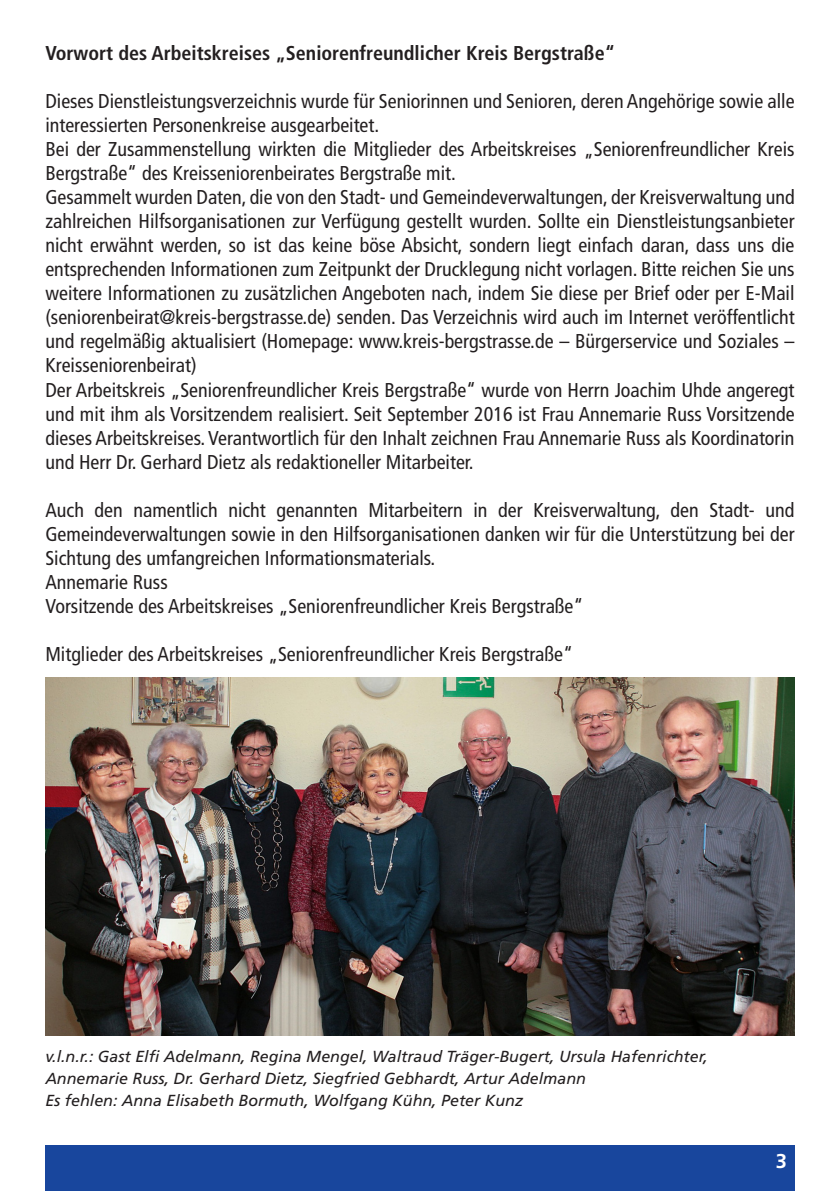
<style>
.page{position:relative;width:840px;height:1191px;background:#fff}
.page>*{position:absolute;margin:0;border:0;box-sizing:border-box;transform-origin:0 0}
.t1{font:condensed 20px/24px "Frutiger";color:#231f20;text-align:justify}
.t2{font:700 condensed 20px "Frutiger";color:#231f20}
.t3{font:700 20px "Frutiger";color:#fff}
.t4{font:italic 16px "Frutiger";color:#231f20}
</style>
<div class="page">
<div style="left:45px;top:1145px;width:749px;height:46px;background:#18469d"></div>
<img style="left:45px;top:677px;width:749px;height:358px">
<p class="t2" style="left:45px;top:42px;width:571px">Vorwort des Arbeitskreises „Seniorenfreundlicher Kreis Bergstraße“</p>
<p class="t1" style="left:45px;top:90px;width:750px">Dieses Dienstleistungsverzeichnis wurde für Seniorinnen und Senioren, deren Angehörige sowie alle interessierten Personenkreise ausgearbeitet.</p>
<p class="t1" style="left:45px;top:138px;width:750px">Bei der Zusammenstellung wirkten die Mitglieder des Arbeitskreises „Seniorenfreundlicher Kreis<br>Bergstraße“ des Kreisseniorenbeirates Bergstraße mit.</p>
<p class="t1" style="left:45px;top:186px;width:750px">Gesammelt wurden Daten, die von den Stadt- und Gemeindeverwaltungen, der Kreisverwaltung und zahlreichen Hilfsorganisationen zur Verfügung gestellt wurden. Sollte ein Dienstleistungsanbieter nicht erwähnt werden, so ist das keine böse Absicht, sondern liegt einfach daran, dass uns die entsprechenden Informationen zum Zeitpunkt der Drucklegung nicht vorlagen. Bitte reichen Sie uns weitere Informationen zu zusätzlichen Angeboten nach, indem Sie diese per Brief oder per E-Mail (seniorenbeirat@kreis-bergstrasse.de) senden. Das Verzeichnis wird auch im Internet veröffentlicht und regelmäßig aktualisiert (Homepage: www.kreis-bergstrasse.de – Bürgerservice und Soziales – Kreisseniorenbeirat)</p>
<p class="t1" style="left:45px;top:378px;width:750px">Der Arbeitskreis „Seniorenfreundlicher Kreis Bergstraße“ wurde von Herrn Joachim Uhde angeregt und mit ihm als Vorsitzendem realisiert. Seit September 2016 ist Frau Annemarie Russ Vorsitzende dieses Arbeitskreises. Verantwortlich für den Inhalt zeichnen Frau Annemarie Russ als Koordinatorin und Herr Dr. Gerhard Dietz als redaktioneller Mitarbeiter.</p>
<p class="t1" style="left:45px;top:498px;width:750px">Auch den namentlich nicht genannten Mitarbeitern in der Kreisverwaltung, den Stadt- und Gemeindeverwaltungen sowie in den Hilfsorganisationen danken wir für die Unterstützung bei der Sichtung des umfangreichen Informationsmaterials.</p>
<p class="t1" style="left:45px;top:570px;width:124px">Annemarie Russ</p>
<p class="t1" style="left:45px;top:594px;width:539px">Vorsitzende des Arbeitskreises „Seniorenfreundlicher Kreis Bergstraße“</p>
<p class="t1" style="left:45px;top:642px;width:529px">Mitglieder des Arbeitskreises „Seniorenfreundlicher Kreis Bergstraße“</p>
<p class="t4" style="left:45px;top:1046px;width:663px">v.l.n.r.: Gast Elfi Adelmann, Regina Mengel, Waltraud Träger-Bugert, Ursula Hafenrichter,</p>
<p class="t4" style="left:45px;top:1068px;width:541px">Annemarie Russ, Dr. Gerhard Dietz, Siegfried Gebhardt, Artur Adelmann</p>
<p class="t4" style="left:45px;top:1090px;width:479px">Es fehlen: Anna Elisabeth Bormuth, Wolfgang Kühn, Peter Kunz</p>
<p class="t3" style="left:775px;top:1149px;width:13px">3</p>
</div>
